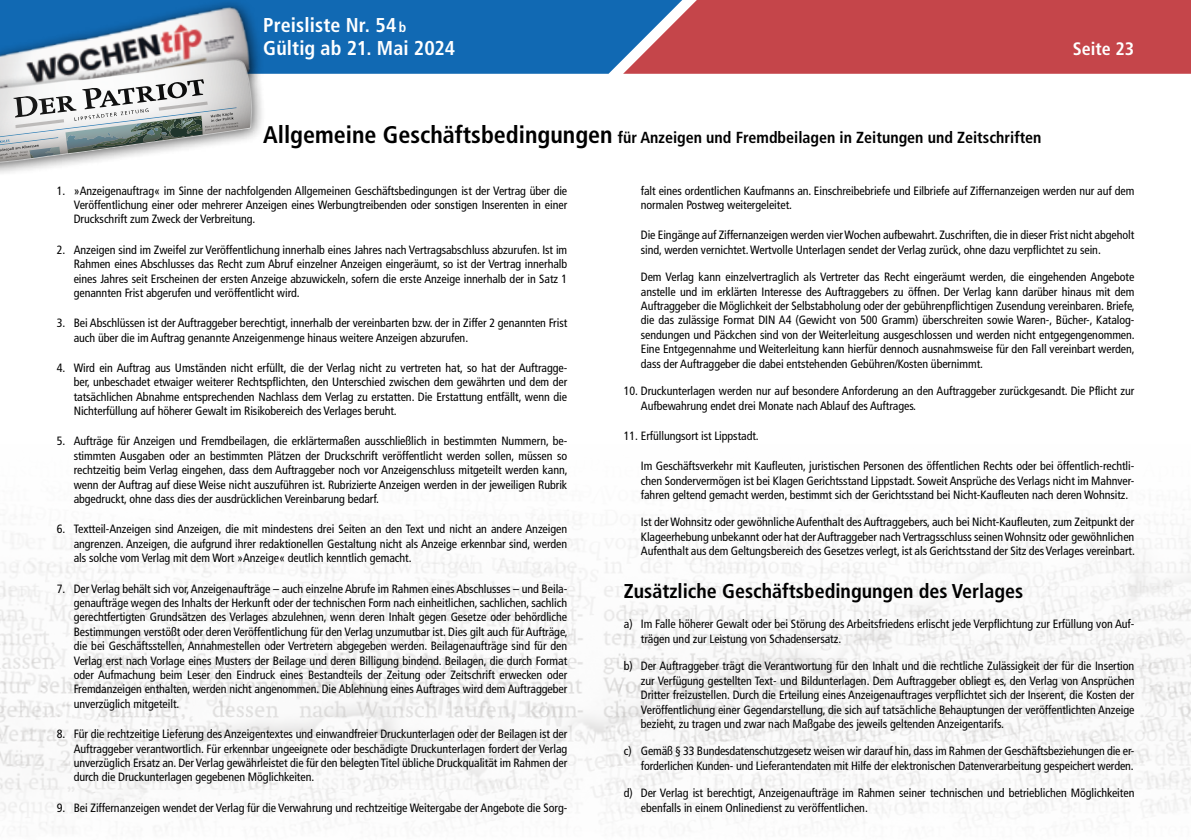
<style>
.page{position:relative;width:1191px;height:840px;background:#fff}
.page>*{position:absolute;margin:0;border:0;box-sizing:border-box;transform-origin:0 0}
.t1{font:700 condensed 20px "Frutiger";color:#000}
.t2{font:700 condensed 20px/23px "Frutiger";letter-spacing:.005em;color:#fff}
.t3{font:700 condensed 18px "Frutiger";color:#fff}
.t4{font:700 condensed 16px "Frutiger";color:#000}
.t5{font:condensed 12px/14.4px "Frutiger";letter-spacing:-.005em;color:#000;text-align:justify}
.s1{font-size:14px}
.s2{font-size:24px}
</style>
<div class="page">
<img style="left:0;top:512px;width:1191px;height:319px">
<div style="left:682px;top:0;width:509px;height:74px;background:#c5454a"></div>
<svg style="left:265px;top:0;width:417px;height:74px;fill:#1169b3"></svg>
<img style="left:0;top:0;width:261px;height:49px">
<div style="left:0;top:49px;width:266px;height:128px;background:#000;opacity:.65"></div>
<img style="left:0;top:59px;width:253px;height:105px">
<svg style="left:0;top:60px;width:252px;height:102px"></svg>
<h1 class="t2" style="left:263px;top:14px;width:193px">Preisliste Nr. 54 <span class="s1">b<br></span>Gültig ab 21. Mai 2024</h1>
<h3 class="t4" style="left:263px;top:127px;width:780px"><span class="s2">Allgemeine Geschäftsbedingungen</span> für Anzeigen und Fremdbeilagen in Zeitungen und Zeitschriften</h3>
<h2 class="t3" style="left:1072px;top:38px;width:63px">Seite 23</h2>
<p class="t5" style="left:74px;top:183px;width:495px;text-indent:-17px">1. »Anzeigenauftrag« im Sinne der nachfolgenden Allgemeinen Geschäftsbedingungen ist der Vertrag über die Veröffentlichung einer oder mehrerer Anzeigen eines Werbungtreibenden oder sonstigen Inserenten in einer Druckschrift zum Zweck der Verbreitung.</p>
<p class="t5" style="left:74px;top:242px;width:495px;text-indent:-17px">2. Anzeigen sind im Zweifel zur Veröffentlichung innerhalb eines Jahres nach Vertragsabschluss abzurufen. Ist im Rahmen eines Abschlusses das Recht zum Abruf einzelner Anzeigen eingeräumt, so ist der Vertrag innerhalb eines Jahres seit Erscheinen der ersten Anzeige abzuwickeln, sofern die erste Anzeige innerhalb der in Satz 1 genannten Frist abgerufen und veröffentlicht wird.</p>
<p class="t5" style="left:74px;top:316px;width:495px;text-indent:-17px">3. Bei Abschlüssen ist der Auftraggeber berechtigt, innerhalb der vereinbarten bzw. der in Ziffer 2 genannten Frist auch über die im Auftrag genannte Anzeigenmenge hinaus weitere Anzeigen abzurufen.</p>
<p class="t5" style="left:74px;top:360px;width:495px;text-indent:-17px">4. Wird ein Auftrag aus Umständen nicht erfüllt, die der Verlag nicht zu vertreten hat, so hat der Auftragge&shy;ber, unbeschadet etwaiger weiterer Rechtspflichten, den Unterschied zwischen dem gewährten und dem der tatsächlichen Abnahme entsprechenden Nachlass dem Verlag zu erstatten. Die Erstattung entfällt, wenn die Nichterfüllung auf höherer Gewalt im Risikobereich des Verlages beruht.</p>
<p class="t5" style="left:74px;top:434px;width:495px;text-indent:-17px">5. Aufträge für Anzeigen und Fremdbeilagen, die erklärtermaßen ausschließlich in bestimmten Nummern, be&shy;stimmten Ausgaben oder an bestimmten Plätzen der Druckschrift veröffentlicht werden sollen, müssen so rechtzeitig beim Verlag eingehen, dass dem Auftraggeber noch vor Anzeigenschluss mitgeteilt werden kann, wenn der Auftrag auf diese Weise nicht auszuführen ist. Rubrizierte Anzeigen werden in der jeweiligen Rubrik abgedruckt, ohne dass dies der ausdrücklichen Vereinbarung bedarf.</p>
<p class="t5" style="left:74px;top:522px;width:495px;text-indent:-17px">6. Textteil-Anzeigen sind Anzeigen, die mit mindestens drei Seiten an den Text und nicht an andere Anzeigen angrenzen. Anzeigen, die aufgrund ihrer redaktionellen Gestaltung nicht als Anzeige erkennbar sind, werden als solche vom Verlag mit dem Wort »Anzeige« deutlich kenntlich gemacht.</p>
<p class="t5" style="left:74px;top:581px;width:495px;text-indent:-17px">7. Der Verlag behält sich vor, Anzeigenaufträge – auch einzelne Abrufe im Rahmen eines Abschlusses – und Beila&shy;genaufträge wegen des Inhalts der Herkunft oder der technischen Form nach einheitlichen, sachlichen, sachlich gerechtfertigten Grundsätzen des Verlages abzulehnen, wenn deren Inhalt gegen Gesetze oder behördliche Bestimmungen verstößt oder deren Veröffentlichung für den Verlag unzumutbar ist. Dies gilt auch für Aufträge, die bei Geschäftsstellen, Annahmestellen oder Vertretern abgegeben werden. Beilagenaufträge sind für den Verlag erst nach Vorlage eines Musters der Beilage und deren Billigung bindend. Beilagen, die durch Format oder Aufmachung beim Leser den Eindruck eines Bestandteils der Zeitung oder Zeitschrift erwecken oder Fremdanzeigen enthalten, werden nicht angenommen. Die Ablehnung eines Auftrages wird dem Auftraggeber unverzüglich mitgeteilt.</p>
<p class="t5" style="left:74px;top:726px;width:495px;text-indent:-17px">8. Für die rechtzeitige Lieferung des Anzeigentextes und einwandfreier Druckunterlagen oder der Beilagen ist der Auftraggeber verantwortlich. Für erkennbar ungeeignete oder beschädigte Druckunterlagen fordert der Verlag unverzüglich Ersatz an. Der Verlag gewährleistet die für den belegten Titel übliche Druckqualität im Rahmen der durch die Druckunterlagen gegebenen Möglichkeiten.</p>
<p class="t5" style="left:57px;top:800px;width:512px">9. Bei Ziffernanzeigen wendet der Verlag für die Verwahrung und rechtzeitige Weitergabe der Angebote die Sorg-</p>
<p class="t5" style="left:641px;top:183px;width:495px">falt eines ordentlichen Kaufmanns an. Einschreibebriefe und Eilbriefe auf Ziffernanzeigen werden nur auf dem normalen Postweg weitergeleitet.</p>
<p class="t5" style="left:641px;top:228px;width:495px">Die Eingänge auf Ziffernanzeigen werden vier Wochen aufbewahrt. Zuschriften, die in dieser Frist nicht abgeholt sind, werden vernichtet. Wertvolle Unterlagen sendet der Verlag zurück, ohne dazu verpflichtet zu sein.</p>
<p class="t5" style="left:641px;top:270px;width:495px">Dem Verlag kann einzelvertraglich als Vertreter das Recht eingeräumt werden, die eingehenden Angebote anstelle und im erklärten Interesse des Auftraggebers zu öffnen. Der Verlag kann darüber hinaus mit dem Auftraggeber die Möglichkeit der Selbstabholung oder der gebührenpflichtigen Zusendung vereinbaren. Briefe, die das zulässige Format DIN A4 (Gewicht von 500 Gramm) überschreiten sowie Waren-, Bücher-, Katalog&shy;sendungen und Päckchen sind von der Weiterleitung ausgeschlossen und werden nicht entgegengenommen.<br>Eine Entgegennahme und Weiterleitung kann hierfür dennoch ausnahmsweise für den Fall vereinbart werden, dass der Auftraggeber die dabei entstehenden Gebühren/Kosten übernimmt.</p>
<p class="t5" style="left:641px;top:383px;width:495px;text-indent:-17px">10. Druckunterlagen werden nur auf besondere Anforderung an den Auftraggeber zurückgesandt. Die Pflicht zur<br>Aufbewahrung endet drei Monate nach Ablauf des Auftrages.</p>
<p class="t5" style="left:624px;top:428px;width:136px">11. Erfüllungsort ist Lippstadt.</p>
<p class="t5" style="left:641px;top:458px;width:495px">Im Geschäftsverkehr mit Kaufleuten, juristischen Personen des öffentlichen Rechts oder bei öffentlich-rechtli&shy;chen Sondervermögen ist bei Klagen Gerichtsstand Lippstadt. Soweit Ansprüche des Verlags nicht im Mahnver&shy;fahren geltend gemacht werden, bestimmt sich der Gerichtsstand bei Nicht-Kaufleuten nach deren Wohnsitz.</p>
<p class="t5" style="left:641px;top:515px;width:495px">Ist der Wohnsitz oder gewöhnliche Aufenthalt des Auftraggebers, auch bei Nicht-Kaufleuten, zum Zeitpunkt der Klageerhebung unbekannt oder hat der Auftraggeber nach Vertragsschluss seinen Wohnsitz oder gewöhnlichen Aufenthalt aus dem Geltungsbereich des Gesetzes verlegt, ist als Gerichtsstand der Sitz des Verlages vereinbart.</p>
<h1 class="t1" style="left:624px;top:579px;width:401px">Zusätzliche Geschäftsbedingungen des Verlages</h1>
<p class="t5" style="left:641px;top:616px;width:495px;text-indent:-17px">a) Im Falle höherer Gewalt oder bei Störung des Arbeitsfriedens erlischt jede Verpflichtung zur Erfüllung von Auf&shy;trägen und zur Leistung von Schadensersatz.</p>
<p class="t5" style="left:641px;top:658px;width:495px;text-indent:-17px">b) Der Auftraggeber trägt die Verantwortung für den Inhalt und die rechtliche Zulässigkeit der für die Insertion zur Verfügung gestellten Text- und Bildunterlagen. Dem Auftraggeber obliegt es, den Verlag von Ansprüchen Dritter freizustellen. Durch die Erteilung eines Anzeigenauftrages verpflichtet sich der Inserent, die Kosten der Veröffentlichung einer Gegendarstellung, die sich auf tatsächliche Behauptungen der veröffentlichten Anzeige bezieht, zu tragen und zwar nach Maßgabe des jeweils geltenden Anzeigentarifs.</p>
<p class="t5" style="left:624px;top:743px;width:512px;text-align:right">c) Gemäß § 33 Bundesdatenschutzgesetz weisen wir darauf hin, dass im Rahmen der Geschäftsbeziehungen die er&shy;forderlichen Kunden- und Lieferantendaten mit Hilfe der elektronischen Datenverarbeitung gespeichert werden.</p>
<p class="t5" style="left:641px;top:785px;width:495px;text-indent:-17px">d) Der Verlag ist berechtigt, Anzeigenaufträge im Rahmen seiner technischen und betrieblichen Möglichkeiten ebenfalls in einem Onlinedienst zu veröffentlichen.</p>
</div>
